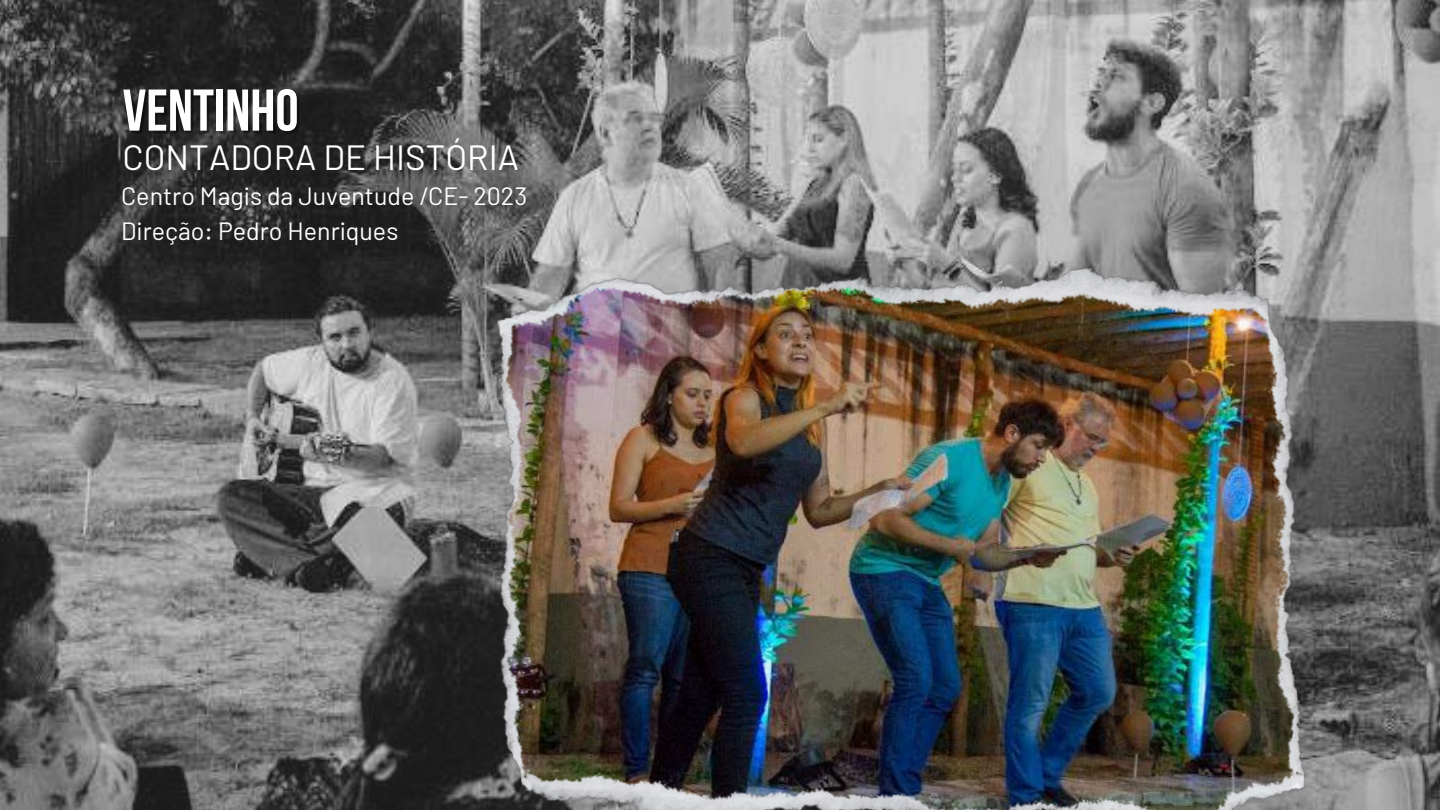
<style>
.page{position:relative;width:1440px;height:810px;background:#fff}
.page>*{position:absolute;margin:0;border:0;box-sizing:border-box;transform-origin:0 0}
.t1{font:58.7px "Bebas Neue Cyrillic";color:#fff}
.t2{font:35px "Barlow";color:#fff}
.t3{font:25px/34.5px "Barlow";color:#fff}
</style>
<div class="page">
<img style="left:0;top:0;width:1440px;height:810px">
<img style="left:471px;top:240px;width:859px;height:570px">
<h1 class="t1" style="left:123px;top:87px;width:177px">VENTINHO</h1>
<h2 class="t2" style="left:123px;top:135px;width:398px">CONTADORA DE HISTÓRIA</h2>
<p class="t3" style="left:121px;top:178px;width:408px">Centro Magis da Juventude /CE- 2023<br>Direção: Pedro Henriques</p>
</div>
